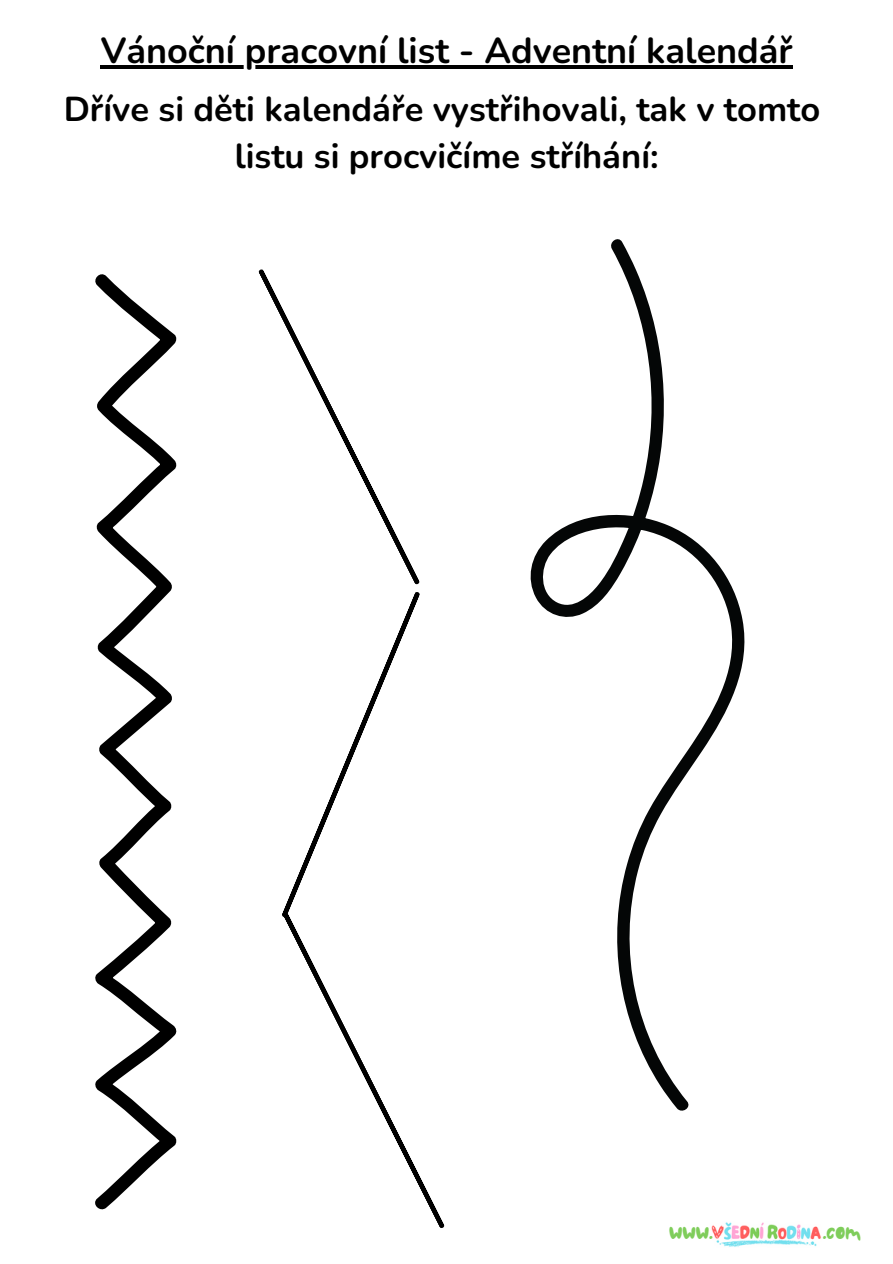
<style>
.page{position:relative;width:893px;height:1264px;background:#fff}
.page>*{position:absolute;margin:0;border:0;box-sizing:border-box;transform-origin:0 0}
.t1{font:700 36px "Nunito";color:#000}
.t2{font:700 34.5px "Nunito";color:#000}
.t3{font:25.5px "NF Lepetitcochon Regular";color:#7fcd5b}
</style>
<div class="page">
<img style="left:711px;top:1222px;width:110px;height:24px">
<svg style="left:95px;top:274px;width:82px;height:936px"></svg>
<svg style="left:258px;top:269px;width:23px;height:48px"></svg>
<svg style="left:384px;top:1117px;width:61px;height:111px"></svg>
<svg style="left:281px;top:239px;width:464px;height:878px"></svg>
<hr style="left:101px;top:65px;width:691px;height:3px;background:#000">
<p class="t1" style="left:101px;top:26px;width:693px">Vánoční pracovní list - Adventní kalendář</p>
<p class="t2" style="left:64px;top:86px;width:758px">Dříve si děti kalendáře vystřihovali, tak v tomto</p>
<p class="t2" style="left:235px;top:133px;width:425px">listu si procvičíme stříhání:</p>
<p class="t3" style="left:669px;top:1212px;width:45px">www.</p>
<p class="t3" style="left:822px;top:1212px;width:39px">.com</p>
</div>
